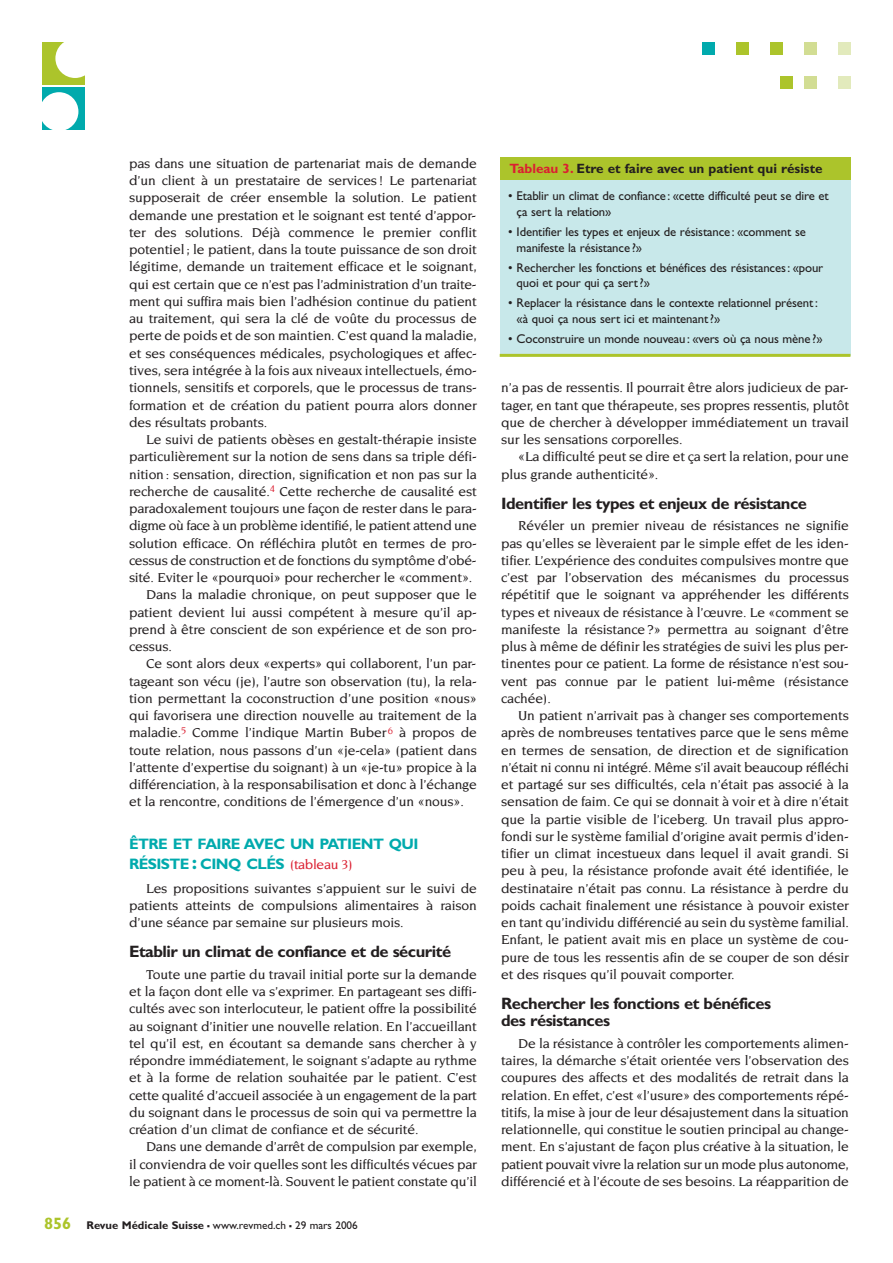
<style>
.page{position:relative;width:893px;height:1263px;background:#fff}
.page>*{position:absolute;margin:0;border:0;box-sizing:border-box;transform-origin:0 0}
.t1{font:700 16.5px/17.2px "Gill Sans";letter-spacing:-.03em;color:#231f20}
.t2{font:700 15.15px/19.5px "Gill Sans";letter-spacing:-.04em;color:#00aaad}
.t3{font:500 13.95px/17.2px "Novarese";letter-spacing:-.01em;color:#231f20;text-align:justify}
.t4{font:700 13.5px "Gill Sans";color:#231f20}
.t5{font:12.75px/15.8px "Gill Sans";letter-spacing:-.01em;color:#231f20}
.t6{font:11.25px "Gill Sans";color:#231f20}
.s1{font-size:20.25px}
.s2{font-family:"Novarese";font-weight:500;font-size:13.95px;color:#db1f31}
.s3{font-weight:700;font-size:16.5px;color:#acc42b}
.s4{font-weight:700}
.s5{font-weight:700;font-size:16.5px}
.s6{color:#db1f31}
</style>
<div class="page">
<div style="left:838px;top:43px;width:12px;height:12px;background:#e2eabc"></div>
<div style="left:804px;top:43px;width:12px;height:12px;background:#d2dd93"></div>
<div style="left:770px;top:43px;width:12px;height:12px;background:#acc42b"></div>
<div style="left:736px;top:43px;width:12px;height:12px;background:#acc42b"></div>
<div style="left:702px;top:43px;width:12px;height:12px;background:#00aaad"></div>
<div style="left:838px;top:77px;width:12px;height:12px;background:#e2eabc"></div>
<div style="left:804px;top:77px;width:12px;height:12px;background:#d2dd93"></div>
<div style="left:780px;top:77px;width:13px;height:12px;background:#acc42b"></div>
<div style="left:43px;top:43px;width:42px;height:42px;background:#acc42b"></div>
<div style="left:55px;top:39px;width:40px;height:39px;background:#fff;border-radius:50%"></div>
<div style="left:43px;top:87px;width:42px;height:43px;background:#00aaad"></div>
<div style="left:40px;top:92px;width:38px;height:39px;background:#fff;border-radius:50%"></div>
<div style="left:500px;top:177px;width:350px;height:178px;background:#c8e8ea"></div>
<hr style="left:500px;top:354px;width:350px;height:3px;background:#acc42b">
<div style="left:500px;top:157px;width:350px;height:23px;background:#acc42b"></div>
<p class="t3" style="left:129px;top:155px;width:349px">pas dans une situation de partenariat mais de demande d’un client à un prestataire de services ! Le partenariat supposerait de créer ensemble la solution. Le patient demande une prestation et le soignant est tenté d’appor&shy;ter des solutions. Déjà commence le premier conflit potentiel; le patient, dans la toute puissance de son droit légitime, demande un traitement efficace et le soignant, qui est certain que ce n’est pas l’administration d’un traite&shy;ment qui suffira mais bien l’adhésion continue du patient au traitement, qui sera la clé de voûte du processus de perte de poids et de son maintien. C’est quand la maladie, et ses conséquences médicales, psychologiques et affec&shy;tives, sera intégrée à la fois aux niveaux intellectuels, émo&shy;tionnels, sensitifs et corporels, que le processus de trans&shy;formation et de création du patient pourra alors donner des résultats probants.</p>
<p class="t3" style="left:146px;top:431px;width:332px">Le suivi de patients obèses en gestalt-thérapie insiste</p>
<p class="t3" style="left:129px;top:449px;width:349px">particulièrement sur la notion de sens dans sa triple défi-</p>
<p class="t3" style="left:129px;top:466px;width:349px">nition: sensation, direction, signification et non pas sur la</p>
<p class="t3" style="left:129px;top:483px;width:349px">recherche de causalité.<sup>4</sup> Cette recherche de causalité est</p>
<p class="t3" style="left:129px;top:500px;width:349px">paradoxalement toujours une façon de rester dans le para-</p>
<p class="t3" style="left:129px;top:518px;width:349px">digme où face à un problème identifié, le patient attend une</p>
<p class="t3" style="left:129px;top:535px;width:349px">solution efficace. On réfléchira plutôt en termes de pro-</p>
<p class="t3" style="left:129px;top:552px;width:349px">cessus de construction et de fonctions du symptôme d’obé-</p>
<p class="t3" style="left:129px;top:569px;width:345px">sité. Eviter le «pourquoi» pour rechercher le «comment».</p>
<p class="t3" style="left:146px;top:587px;width:332px">Dans la maladie chronique, on peut supposer que le</p>
<p class="t3" style="left:129px;top:604px;width:349px">patient devient lui aussi compétent à mesure qu’il ap-</p>
<p class="t3" style="left:129px;top:621px;width:349px">prend à être conscient de son expérience et de son pro-</p>
<p class="t3" style="left:129px;top:638px;width:44px">cessus.</p>
<p class="t3" style="left:146px;top:656px;width:332px">Ce sont alors deux «experts» qui collaborent, l’un par-</p>
<p class="t3" style="left:129px;top:673px;width:349px">tageant son vécu (je), l’autre son observation (tu), la rela-</p>
<p class="t3" style="left:129px;top:690px;width:349px">tion permettant la coconstruction d’une position «nous»</p>
<p class="t3" style="left:129px;top:707px;width:349px">qui favorisera une direction nouvelle au traitement de la</p>
<p class="t3" style="left:129px;top:725px;width:349px">maladie.<sup>5</sup> Comme l’indique Martin Buber <sup>6</sup> à propos de</p>
<p class="t3" style="left:129px;top:742px;width:349px">toute relation, nous passons d’un «je-cela» (patient dans</p>
<p class="t3" style="left:129px;top:759px;width:349px">l’attente d’expertise du soignant) à un «je-tu» propice à la</p>
<p class="t3" style="left:129px;top:776px;width:349px">différenciation, à la responsabilisation et donc à l’échange</p>
<p class="t3" style="left:129px;top:794px;width:336px">et la rencontre, conditions de l’émergence d’un «nous».</p>
<p class="t2" style="left:129px;top:835px;width:291px">ÊTRE ET FAIRE AVEC UN PATIENT QUI<br>RÉSISTE <span class="s1">:</span> CINQ CLÉS <span class="s2">(tableau 3)</span></p>
<p class="t3" style="left:129px;top:880px;width:349px;text-indent:17px">Les propositions suivantes s’appuient sur le suivi de patients atteints de compulsions alimentaires à raison d’une séance par semaine sur plusieurs mois.</p>
<p class="t1" style="left:129px;top:944px;width:324px">Etablir un climat de confiance et de sécurité</p>
<p class="t3" style="left:129px;top:966px;width:349px;text-indent:17px">Toute une partie du travail initial porte sur la demande et la façon dont elle va s’exprimer. En partageant ses diffi&shy;cultés avec son interlocuteur, le patient offre la possibilité au soignant d’initier une nouvelle relation. En l’accueillant tel qu’il est, en écoutant sa demande sans chercher à y répondre immédiatement, le soignant s’adapte au rythme et à la forme de relation souhaitée par le patient. C’est cette qualité d’accueil associée à un engagement de la part du soignant dans le processus de soin qui va permettre la création d’un climat de confiance et de sécurité.</p>
<p class="t3" style="left:129px;top:1139px;width:349px;text-indent:17px">Dans une demande d’arrêt de compulsion par exemple, il conviendra de voir quelles sont les difficultés vécues par le patient à ce moment-là. Souvent le patient constate qu’il</p>
<p class="t6" style="left:44px;top:1221px;width:315px"><span class="s3">856</span> <span class="s4">Revue Médicale Suisse</span> <span class="s5">–</span> www.revmed.ch <span class="s5">–</span> 29 mars 2006</p>
<p class="t4" style="left:510px;top:164px;width:315px"><span class="s6">Tableau 3.</span> Etre et faire avec un patient qui résiste</p>
<p class="t5" style="left:517px;top:189px;width:314px;text-indent:-9px">• Etablir un climat de confiance : «cette difficulté peut se dire et ça sert la relation»</p>
<p class="t5" style="left:517px;top:225px;width:291px;text-indent:-9px">• Identifier les types et enjeux de résistance : «comment se manifeste la résistance ?»</p>
<p class="t5" style="left:517px;top:261px;width:308px;text-indent:-9px">• Rechercher les fonctions et bénéfices des résistances: «pour quoi et pour qui ça sert?»</p>
<p class="t5" style="left:517px;top:296px;width:303px;text-indent:-9px">• Replacer la résistance dans le contexte relationnel présent: «à quoi ça nous sert ici et maintenant?»</p>
<p class="t5" style="left:508px;top:332px;width:316px">• Coconstruire un monde nouveau : «vers où ça nous mène ?»</p>
<p class="t3" style="left:501px;top:380px;width:349px">n’a pas de ressentis. Il pourrait être alors judicieux de par&shy;tager, en tant que thérapeute, ses propres ressentis, plutôt que de chercher à développer immédiatement un travail sur les sensations corporelles.</p>
<p class="t3" style="left:501px;top:449px;width:349px;text-indent:17px">«La difficulté peut se dire et ça sert la relation, pour une plus grande authenticité».</p>
<p class="t1" style="left:501px;top:496px;width:307px">Identifier les types et enjeux de résistance</p>
<p class="t3" style="left:501px;top:518px;width:349px;text-indent:17px">Révéler un premier niveau de résistances ne signifie pas qu’elles se lèveraient par le simple effet de les iden&shy;tifier. L’expérience des conduites compulsives montre que c’est par l’observation des mécanismes du processus répétitif que le soignant va appréhender les différents types et niveaux de résistance à l’œuvre. Le «comment se manifeste la résistance?» permettra au soignant d’être plus à même de définir les stratégies de suivi les plus per&shy;tinentes pour ce patient. La forme de résistance n’est sou&shy;vent pas connue par le patient lui-même (résistance cachée).</p>
<p class="t3" style="left:501px;top:707px;width:349px;text-indent:17px">Un patient n’arrivait pas à changer ses comportements après de nombreuses tentatives parce que le sens même en termes de sensation, de direction et de signification n’était ni connu ni intégré. Même s’il avait beaucoup réfléchi et partagé sur ses difficultés, cela n’était pas associé à la sensation de faim. Ce qui se donnait à voir et à dire n’était que la partie visible de l’iceberg. Un travail plus appro&shy;fondi sur le système familial d’origine avait permis d’iden&shy;tifier un climat incestueux dans lequel il avait grandi. Si peu à peu, la résistance profonde avait été identifiée, le destinataire n’était pas connu. La résistance à perdre du poids cachait finalement une résistance à pouvoir exister en tant qu’individu différencié au sein du système familial.<br>Enfant, le patient avait mis en place un système de cou&shy;pure de tous les ressentis afin de se couper de son désir et des risques qu’il pouvait comporter.</p>
<p class="t1" style="left:501px;top:996px;width:271px">Rechercher les fonctions et bénéfices des résistances</p>
<p class="t3" style="left:501px;top:1035px;width:349px;text-indent:17px">De la résistance à contrôler les comportements alimen&shy;taires, la démarche s’était orientée vers l’observation des coupures des affects et des modalités de retrait dans la relation. En effet, c’est «l’usure» des comportements répé&shy;titifs, la mise à jour de leur désajustement dans la situation relationnelle, qui constitue le soutien principal au change&shy;ment. En s’ajustant de façon plus créative à la situation, le patient pouvait vivre la relation sur un mode plus autonome, différencié et à l’écoute de ses besoins. La réapparition de</p>
</div>
